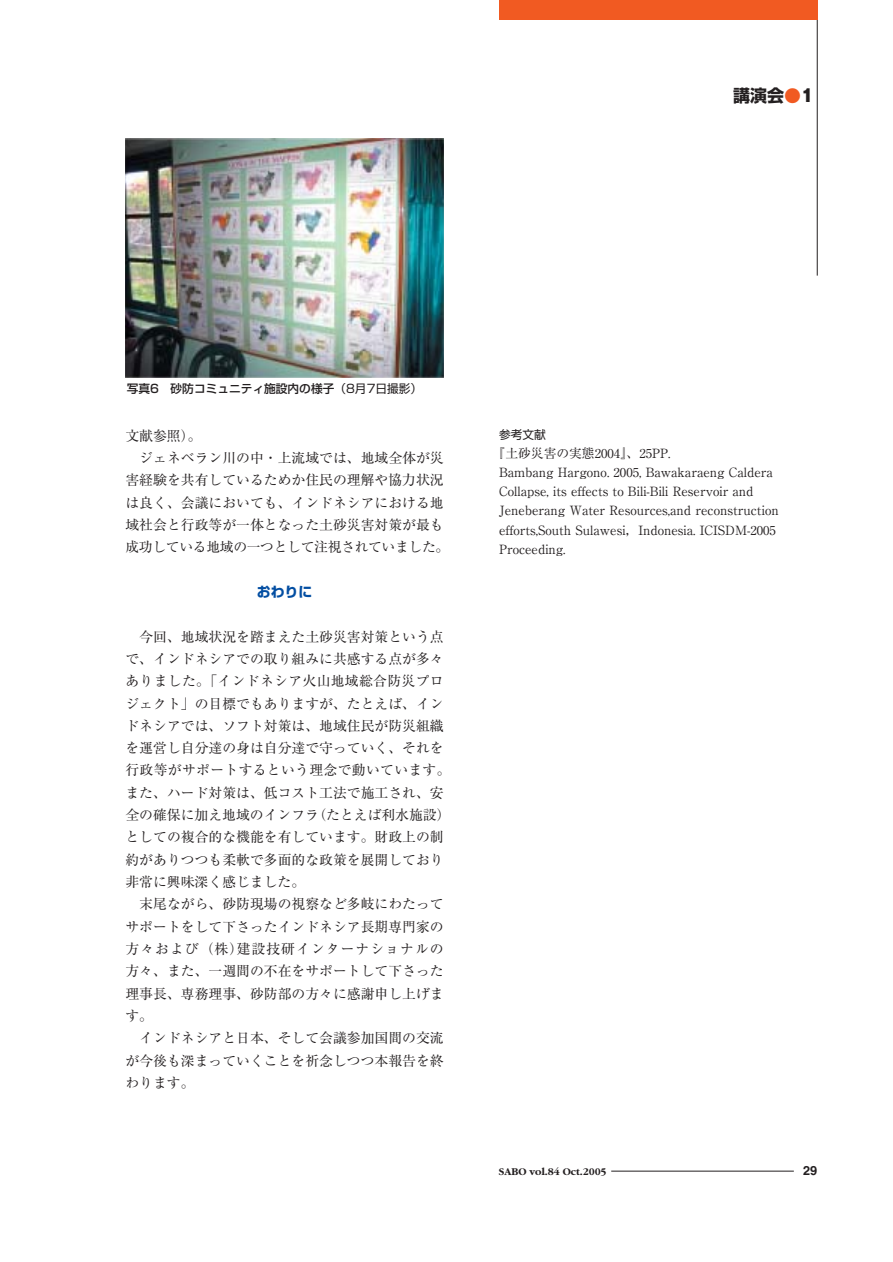
<style>
.page{position:relative;width:893px;height:1262px;background:#fff}
.page>*{position:absolute;margin:0;border:0;box-sizing:border-box;transform-origin:0 0}
.t1{font:700 16.95px "Shin Go";color:#231f20}
.t2{font:13.8px/22.4px "Ryumin";color:#231f20;text-align:justify}
.t3{font:13.8px "Ryumin";letter-spacing:-.025em;color:#231f20}
.t4{font:700 13.8px "Shin Go";color:#034ea2}
.t5{font:12.75px/19.2px "Ryumin";color:#231f20}
.t6{font:12.75px "Midashi Go MB31";color:#231f20}
.t7{font:500 11.7px "Shin Go";color:#231f20}
.t8{font:11.7px "Shin Go";color:#231f20}
.t9{font:700 10.65px "Garamond";color:#231f20}
.s1{color:#f15a22}
.s2{font-family:"Gothic MB101 hea";font-weight:400}
.s3{font-weight:400}
</style>
<div class="page">
<hr style="left:817px;top:16px;width:1px;height:260px;background:#231f20">
<hr style="left:611px;top:1170px;width:182px;height:1px;background:#231f20">
<div style="left:499px;top:0;width:318px;height:20px;background:#f15a22"></div>
<img style="left:125px;top:139px;width:318px;height:238px">
<p class="t1" style="left:733px;top:89px;width:82px">講演会<span class="s1">●</span><span class="s2">1</span></p>
<p class="t7" style="left:127px;top:384px;width:297px">写真6 砂防コミュニティ施設内の様子<span class="s3">（8月7日撮影）</span></p>
<p class="t2" style="left:125px;top:426px;width:78px">文献参照）。</p>
<p class="t2" style="left:139px;top:448px;width:306px">ジェネベラン川の中・上流域では、地域全体が災</p>
<p class="t2" style="left:125px;top:470px;width:320px">害経験を共有しているためか住民の理解や協力状況</p>
<p class="t2" style="left:125px;top:493px;width:320px">は良く、会議においても、インドネシアにおける地</p>
<p class="t2" style="left:125px;top:515px;width:320px">域社会と行政等が一体となった土砂災害対策が最も</p>
<p class="t3" style="left:125px;top:542px;width:325px">成功している地域の一つとして注視されていました。</p>
<p class="t4" style="left:257px;top:587px;width:57px">おわりに</p>
<p class="t2" style="left:125px;top:627px;width:326px;text-align:left;text-indent:14px">今回、地域状況を踏まえた土砂災害対策という点で、インドネシアでの取り組みに共感する点が多々ありました。「インドネシア火山地域総合防災プロジェクト」の目標でもありますが、たとえば、インドネシアでは、ソフト対策は、地域住民が防災組織を運営し自分達の身は自分達で守っていく、それを行政等がサポートするという理念で動いています。また、ハード対策は、低コスト工法で施工され、安全の確保に加え地域のインフラ（たとえば利水施設）としての複合的な機能を有しています。財政上の制約がありつつも柔軟で多面的な政策を展開しており非常に興味深く感じました。</p>
<p class="t2" style="left:125px;top:895px;width:320px;text-indent:14px">末尾ながら、砂防現場の視察など多岐にわたってサポートをして下さったインドネシア長期専門家の方々および（株）建設技研インターナショナルの方々、また、一週間の不在をサポートして下さった理事長、専務理事、砂防部の方々に感謝申し上げます。</p>
<p class="t2" style="left:125px;top:1029px;width:320px;text-indent:14px">インドネシアと日本、そして会議参加国間の交流が今後も深まっていくことを祈念しつつ本報告を終わります。</p>
<p class="t8" style="left:499px;top:430px;width:48px">参考文献</p>
<p class="t5" style="left:499px;top:445px;width:281px;text-indent:-6px">『土砂災害の実態2004』、25PP.<br>Bambang Hargono. 2005, Bawakaraeng Caldera Collapse, its effects to Bili-Bili Reservoir and Jeneberang Water Resources,and reconstruction efforts,South Sulawesi，Indonesia. ICISDM-2005<br>Proceeding.</p>
<p class="t9" style="left:499px;top:1167px;width:109px">SABO vol.84 Oct.2005</p>
<p class="t6" style="left:803px;top:1165px;width:16px">29</p>
</div>
